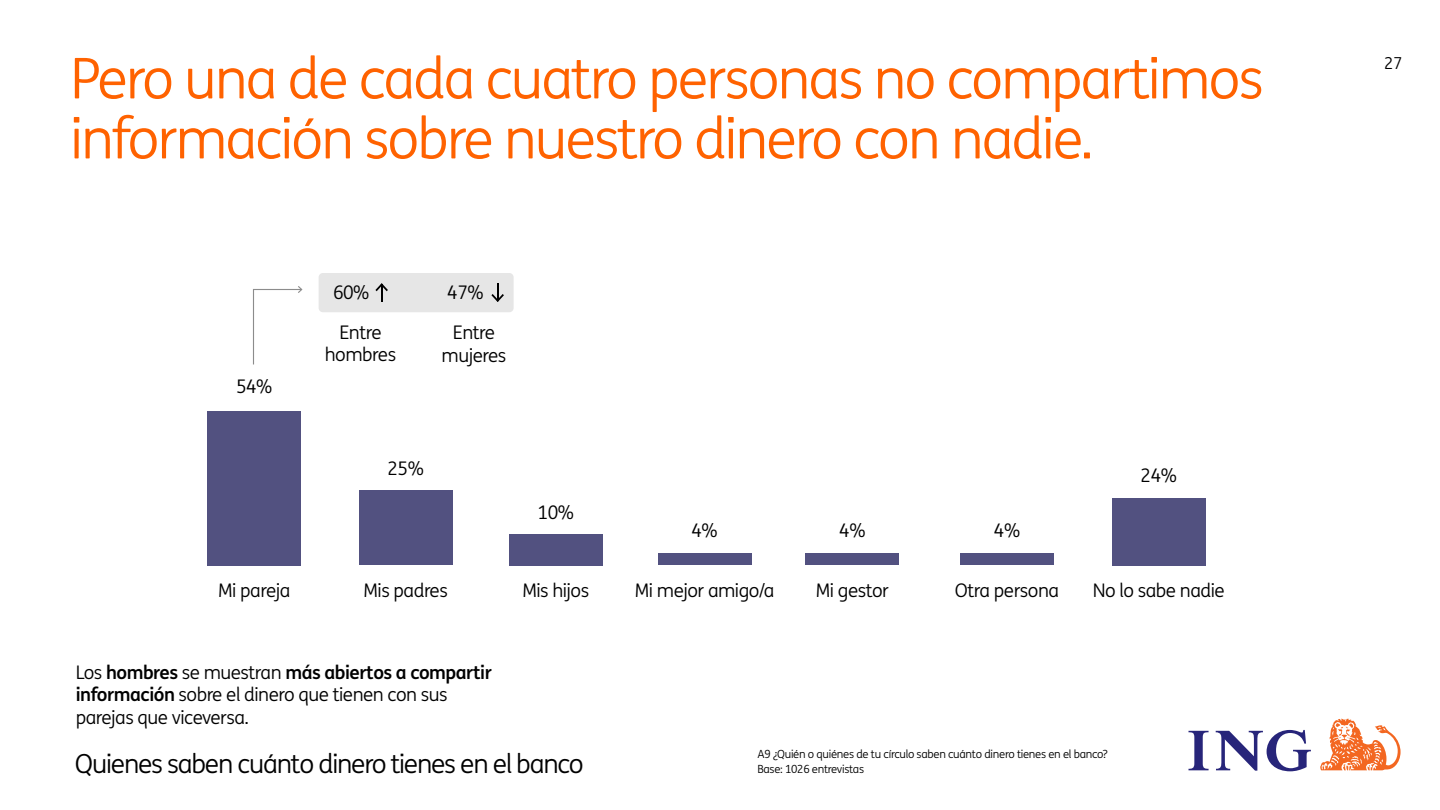
<style>
.page{position:relative;width:1440px;height:810px;background:#fff}
.page>*{position:absolute;margin:0;border:0;box-sizing:border-box;transform-origin:0 0}
.Titulares{font:56.25px/60px "ING Me";letter-spacing:-.035em;color:#ff6200}
.t1{font:26.25px "ING Me";letter-spacing:-.045em;color:#000}
.t2{font:18.75px/22.5px "ING Me";letter-spacing:-.025em;color:#000}
.t3{font:16.5px "ING Me";color:#000}
.t4{font:11.25px "ING Me";letter-spacing:-.025em;color:#000}
.s1{font-weight:700}
</style>
<div class="page">
<svg style="left:1189px;top:730px;width:122px;height:41px"></svg>
<svg style="left:1320px;top:719px;width:81px;height:51px"></svg>
<div style="left:319px;top:273px;width:195px;height:39px;background:#e6e6e6;border-radius:4px"></div>
<svg style="left:375px;top:283px;width:13px;height:19px"></svg>
<svg style="left:491px;top:283px;width:13px;height:19px"></svg>
<div style="left:207px;top:411px;width:94px;height:154px;background:#525180"></div>
<div style="left:509px;top:534px;width:94px;height:31px;background:#525180"></div>
<div style="left:359px;top:490px;width:94px;height:75px;background:#525180"></div>
<svg style="left:658px;top:554px;width:93px;height:11px"></svg>
<svg style="left:805px;top:554px;width:94px;height:11px"></svg>
<svg style="left:960px;top:554px;width:94px;height:11px"></svg>
<div style="left:1112px;top:498px;width:94px;height:67px;background:#525180"></div>
<svg style="left:253px;top:286px;width:50px;height:79px"></svg>
<p class="Titulares" style="left:70px;top:46px;width:1195px">Pero una de cada cuatro personas no compartimos información sobre nuestro dinero con nadie.</p>
<p class="t2" style="left:333px;top:280px;width:38px">60%</p>
<p class="t2" style="left:447px;top:280px;width:38px">47%</p>
<p class="t2" style="left:236px;top:374px;width:38px">54%</p>
<p class="t2" style="left:339px;top:320px;width:44px">Entre</p>
<p class="t2" style="left:325px;top:342px;width:73px">hombres</p>
<p class="t2" style="left:442px;top:321px;width:66px;text-align:center">Entre mujeres</p>
<p class="t2" style="left:388px;top:456px;width:38px">25%</p>
<p class="t2" style="left:538px;top:500px;width:38px">10%</p>
<p class="t2" style="left:691px;top:519px;width:28px">4%</p>
<p class="t2" style="left:839px;top:519px;width:28px">4%</p>
<p class="t2" style="left:994px;top:519px;width:28px">4%</p>
<p class="t2" style="left:1141px;top:463px;width:38px">24%</p>
<p class="t2" style="left:218px;top:578px;width:74px">Mi pareja</p>
<p class="t2" style="left:364px;top:578px;width:86px">Mis padres</p>
<p class="t2" style="left:522px;top:578px;width:68px">Mis hijos</p>
<p class="t2" style="left:635px;top:578px;width:141px">Mi mejor amigo/a</p>
<p class="t2" style="left:816px;top:578px;width:75px">Mi gestor</p>
<p class="t2" style="left:955px;top:578px;width:106px">Otra persona</p>
<p class="t2" style="left:1093px;top:578px;width:134px">No lo sabe nadie</p>
<p class="t2" style="left:76px;top:660px;width:418px">Los <span class="s1">hombres</span> se muestran <span class="s1">más abiertos a compartir información</span> sobre el dinero que tienen con sus parejas que viceversa.</p>
<p class="t1" style="left:75px;top:744px;width:510px">Quienes saben cuánto dinero tienes en el banco</p>
<p class="t4" style="left:758px;top:745px;width:352px">A9 ¿Quién o quiénes de tu círculo saben cuánto dinero tienes en el banco?</p>
<p class="t4" style="left:758px;top:760px;width:108px">Base: 1026 entrevistas</p>
<p class="t3" style="left:1384px;top:51px;width:20px">27</p>
</div>
